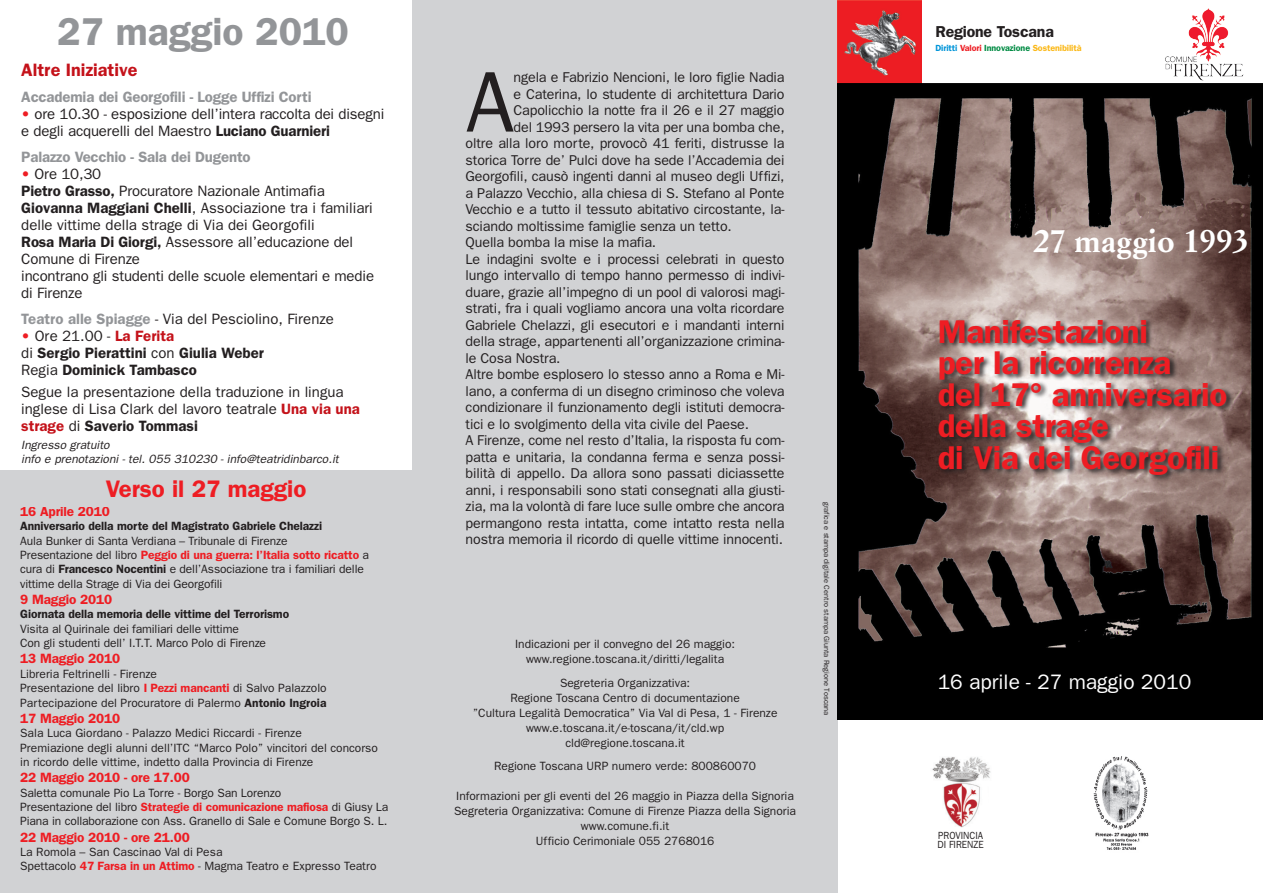
<style>
.page{position:relative;width:1263px;height:893px;background:#fff}
.page>*{position:absolute;margin:0;border:0;box-sizing:border-box;transform-origin:0 0}
.t1{font:86.4px "Franklin Gothic";color:#231f20}
.t2{font:600 39px "Franklin Gothic";color:#939598}
.t3{font:600 33px "Franklin Gothic";letter-spacing:-.01em;color:#ee1d23}
.t4{font:700 33px "Simoncini Garamond";color:#fff}
.t5{font:600 24px "Franklin Gothic";color:#ee1d23}
.t6{font:21px "Franklin Gothic";color:#fff}
.Normale{font:600 18px "Franklin Gothic";color:#c4121a}
.t7{font:600 15.9px "Franklin Gothic";letter-spacing:-.01em;color:#231f20}
.Normale-2{font:15px/17.1px "Franklin Gothic";letter-spacing:-.01em;color:#231f20}
.Normale-3{font:600 15px "Franklin Gothic";letter-spacing:-.01em;color:#939598}
.t8{font:600 15px "Franklin Gothic";color:#231f20}
.t9{font:14.25px/16.5px "Franklin Gothic";letter-spacing:-.01em;color:#231f20;text-align:justify}
.Normale-4{font:600 13.5px "Franklin Gothic";letter-spacing:-.01em;color:#ee1d23}
.t10{font:12px/14.4px "Franklin Gothic";color:#231f20}
.Normale-5{font:600 12px "Franklin Gothic";letter-spacing:-.01em;color:#231f20}
.t11{font:italic 12px "Franklin Gothic";color:#231f20}
.t12{font:10.35px "Franklin Gothic";color:#231f20;scale:.91 1}
.t13{font:600 9px "Franklin Gothic";letter-spacing:-.01em;color:#fbb817}
.t14{font:7.5px "Franklin Gothic";color:#231f20}
.s1{color:#ee1d23}
.s2{font-weight:600}
.s3{font-weight:600;color:#939598}
.s4{font-weight:600;color:#c4121a}
.s5{font-weight:400}
.s6{font-weight:600;color:#ee1d23}
.s7{color:#0095d9}
.s8{color:#ed1e24}
.s9{color:#008b43}
</style>
<div class="page">
<div style="left:412px;top:0;width:426px;height:893px;background:#d1d2d4"></div>
<img style="left:838px;top:0;width:84px;height:84px">
<img style="left:1094px;top:757px;width:55px;height:93px">
<div style="left:0;top:507px;width:422px;height:386px;background:#d1d2d4"></div>
<div style="left:0;top:470px;width:422px;height:37px;background:#d1d2d4"></div>
<img style="left:1165px;top:8px;width:79px;height:73px">
<img style="left:932px;top:757px;width:59px;height:71px">
<img style="left:838px;top:84px;width:425px;height:636px">
<div style="left:938px;top:317px;width:296px;height:164px;background:#231f20;opacity:.9"></div>
<p class="t2" style="left:57px;top:9px;width:293px">27 maggio 2010</p>
<p class="Normale" style="left:21px;top:59px;width:118px">Altre Iniziative</p>
<p class="Normale-3" style="left:21px;top:88px;width:292px">Accademia dei Georgofili - Logge Uffizi Corti</p>
<p class="Normale-2" style="left:21px;top:105px;width:365px"><span class="s1">•</span> ore 10.30 - esposizione dell’intera raccolta dei disegni e degli acquerelli del Maestro <span class="s2">Luciano Guarnieri</span></p>
<p class="Normale-3" style="left:21px;top:148px;width:231px">Palazzo Vecchio - Sala dei Dugento</p>
<p class="Normale-2" style="left:21px;top:165px;width:82px"><span class="s1">•</span> Ore 10,30</p>
<p class="Normale-2" style="left:21px;top:182px;width:305px"><span class="s2">Pietro Grasso,</span> Procuratore Nazionale Antimafia</p>
<p class="Normale-2" style="left:21px;top:199px;width:353px"><span class="s2">Giovanna Maggiani Chelli</span>, Associazione tra i familiari delle vittime della strage di Via dei Georgofili</p>
<p class="Normale-2" style="left:21px;top:233px;width:333px"><span class="s2">Rosa Maria Di Giorgi,</span> Assessore all’educazione del<br>Comune di Firenze</p>
<p class="Normale-2" style="left:21px;top:267px;width:354px">incontrano gli studenti delle scuole elementari e medie di Firenze</p>
<p class="Normale-2" style="left:21px;top:310px;width:314px"><span class="s3">Teatro alle Spiagge</span> - Via del Pesciolino, Firenze</p>
<p class="Normale-2" style="left:21px;top:327px;width:154px"><span class="s1">•</span> Ore 21.00 - <span class="s4">La Ferita</span></p>
<p class="t8" style="left:21px;top:344px;width:244px"><span class="s5">di</span> Sergio Pierattini <span class="s5">con</span> Giulia Weber</p>
<p class="t8" style="left:21px;top:361px;width:177px"><span class="s5">Regia</span> Dominick Tambasco</p>
<p class="Normale-2" style="left:21px;top:383px;width:340px">Segue la presentazione della traduzione in lingua inglese di Lisa Clark del lavoro teatrale <span class="s4">Una via una strage</span> di <span class="s2">Saverio Tommasi</span></p>
<p class="t11" style="left:21px;top:438px;width:90px">Ingresso gratuito</p>
<p class="t11" style="left:21px;top:452px;width:319px">info e prenotazioni - tel. 055 310230 - info@teatridinbarco.it</p>
<p class="t5" style="left:106px;top:474px;width:202px">Verso il 27 maggio</p>
<p class="Normale-4" style="left:20px;top:503px;width:91px">16 Aprile 2010</p>
<p class="Normale-5" style="left:20px;top:519px;width:303px">Anniversario della morte del Magistrato Gabriele Chelazzi</p>
<p class="t10" style="left:20px;top:533px;width:269px">Aula Bunker di Santa Verdiana – Tribunale di Firenze</p>
<p class="t10" style="left:20px;top:547px;width:350px">Presentazione del libro <span class="s6">Peggio di una guerra: l’Italia sotto ricatto</span> a cura di <span class="s2">Francesco Nocentini</span> e dell’Associazione tra i familiari delle vittime della Strage di Via dei Georgofili</p>
<p class="Normale-4" style="left:20px;top:591px;width:94px">9 Maggio 2010</p>
<p class="Normale-5" style="left:20px;top:607px;width:270px">Giornata della memoria delle vittime del Terrorismo</p>
<p class="t10" style="left:20px;top:621px;width:220px">Visita al Quirinale dei familiari delle vittime</p>
<p class="t10" style="left:20px;top:636px;width:247px">Con gli studenti dell’ I.T.T. Marco Polo di Firenze</p>
<p class="Normale-4" style="left:20px;top:651px;width:102px">13 Maggio 2010</p>
<p class="t10" style="left:20px;top:666px;width:138px">Libreria Feltrinelli - Firenze</p>
<p class="t10" style="left:20px;top:681px;width:308px">Presentazione del libro <span class="s6">I Pezzi mancanti</span> di Salvo Palazzolo</p>
<p class="t10" style="left:20px;top:695px;width:308px">Partecipazione del Procuratore di Palermo <span class="s2">Antonio Ingroia</span></p>
<p class="Normale-4" style="left:20px;top:710px;width:102px">17 Maggio 2010</p>
<p class="t10" style="left:20px;top:726px;width:283px">Sala Luca Giordano - Palazzo Medici Riccardi - Firenze</p>
<p class="t10" style="left:20px;top:740px;width:359px">Premiazione degli alunni dell’ITC “Marco Polo” vincitori del concorso</p>
<p class="t10" style="left:20px;top:754px;width:295px">in ricordo delle vittime, indetto dalla Provincia di Firenze</p>
<p class="Normale-4" style="left:20px;top:770px;width:171px">22 Maggio 2010 - ore 17.00</p>
<p class="t10" style="left:20px;top:785px;width:262px">Saletta comunale Pio La Torre - Borgo San Lorenzo</p>
<p class="t10" style="left:20px;top:799px;width:369px">Presentazione del libro <span class="s6">Strategie di comunicazione mafiosa</span> di Giusy La<br>Piana in collaborazione con Ass. Granello di Sale e Comune Borgo S. L.</p>
<p class="Normale-4" style="left:20px;top:829px;width:171px">22 Maggio 2010 - ore 21.00</p>
<p class="t10" style="left:20px;top:844px;width:204px">La Romola – San Cascinao Val di Pesa</p>
<p class="t10" style="left:20px;top:859px;width:358px">Spettacolo <span class="s6">47 Farsa in un Attimo</span> - Magma Teatro e Expresso Teatro</p>
<p class="t1" style="left:466px;top:53px;width:50px">A</p>
<p class="t9" style="left:514px;top:69px;width:272px">ngela e Fabrizio Nencioni, le loro figlie Nadia</p>
<p class="t9" style="left:514px;top:85px;width:272px">e Caterina, lo studente di architettura Dario</p>
<p class="t9" style="left:514px;top:102px;width:272px">Capolicchio la notte fra il 26 e il 27 maggio</p>
<p class="t9" style="left:514px;top:118px;width:272px">del 1993 persero la vita per una bomba che,</p>
<p class="t9" style="left:466px;top:135px;width:320px">oltre alla loro morte, provocò 41 feriti, distrusse la</p>
<p class="t9" style="left:466px;top:151px;width:320px">storica Torre de’ Pulci dove ha sede l’Accademia dei</p>
<p class="t9" style="left:466px;top:168px;width:320px">Georgofili, causò ingenti danni al museo degli Uffizi,</p>
<p class="t9" style="left:466px;top:184px;width:320px">a Palazzo Vecchio, alla chiesa di S. Stefano al Ponte</p>
<p class="t9" style="left:466px;top:201px;width:320px">Vecchio e a tutto il tessuto abitativo circostante, la-</p>
<p class="t9" style="left:466px;top:217px;width:268px">sciando moltissime famiglie senza un tetto.</p>
<p class="t9" style="left:466px;top:234px;width:192px">Quella bomba la mise la mafia.</p>
<p class="t9" style="left:466px;top:250px;width:320px">Le indagini svolte e i processi celebrati in questo lungo intervallo di tempo hanno permesso di indivi&shy;duare, grazie all’impegno di un pool di valorosi magi&shy;strati, fra i quali vogliamo ancora una volta ricordare Gabriele Chelazzi, gli esecutori e i mandanti interni della strage, appartenenti all’organizzazione crimina&shy;le Cosa Nostra.</p>
<p class="t9" style="left:466px;top:366px;width:320px">Altre bombe esplosero lo stesso anno a Roma e Mi&shy;lano, a conferma di un disegno criminoso che voleva condizionare il funzionamento degli istituti democra&shy;tici e lo svolgimento della vita civile del Paese.</p>
<p class="t9" style="left:466px;top:432px;width:320px">A Firenze, come nel resto d’Italia, la risposta fu com&shy;patta e unitaria, la condanna ferma e senza possi&shy;bilità di appello. Da allora sono passati diciassette anni, i responsabili sono stati consegnati alla giusti&shy;zia, ma la volontà di fare luce sulle ombre che ancora permangono resta intatta, come intatto resta nella nostra memoria il ricordo di quelle vittime innocenti.</p>
<p class="t10" style="left:515px;top:637px;width:222px">Indicazioni per il convegno del 26 maggio:</p>
<p class="t10" style="left:526px;top:652px;width:200px">www.regione.toscana.it/diritti/legalita</p>
<p class="t10" style="left:560px;top:675px;width:132px">Segreteria Organizzativa:</p>
<p class="t10" style="left:510px;top:690px;width:231px">Regione Toscana Centro di documentazione</p>
<p class="t10" style="left:473px;top:705px;width:306px">”Cultura Legalità Democratica” Via Val di Pesa, 1 - Firenze</p>
<p class="t10" style="left:526px;top:720px;width:200px">www.e.toscana.it/e-toscana/it/cld.wp</p>
<p class="t10" style="left:565px;top:735px;width:121px">cld@regione.toscana.it</p>
<p class="t10" style="left:494px;top:759px;width:264px">Regione Toscana URP numero verde: 800860070</p>
<p class="t10" style="left:456px;top:789px;width:339px">Informazioni per gli eventi del 26 maggio in Piazza della Signoria</p>
<p class="t10" style="left:454px;top:804px;width:343px">Segreteria Organizzativa: Comune di Firenze Piazza della Signoria</p>
<p class="t10" style="left:581px;top:819px;width:90px">www.comune.fi.it</p>
<p class="t10" style="left:536px;top:834px;width:180px">Ufficio Cerimoniale 055 2768016</p>
<p class="t14" style="left:831px;top:502px;width:215px;rotate:90deg">grafica e stampa digitale Centro stampa Giunta Regione Toscana</p>
<p class="t7" style="left:935px;top:23px;width:120px">Regione Toscana</p>
<p class="t13" style="left:935px;top:43px;width:148px"><span class="s7">Diritti</span> <span class="s8">Valori</span> <span class="s9">Innovazione</span> Sostenibilità</p>
<p class="t4" style="left:1033px;top:219px;width:217px">27 maggio 1993</p>
<p class="t3" style="left:938px;top:312px;width:212px">Manifestazioni</p>
<p class="t3" style="left:938px;top:343px;width:235px">per la ricorrenza</p>
<p class="t3" style="left:938px;top:375px;width:291px">del 17° anniversario</p>
<p class="t3" style="left:938px;top:406px;width:173px">della strage</p>
<p class="t3" style="left:938px;top:438px;width:283px">di Via dei Georgofili</p>
<p class="t6" style="left:938px;top:670px;width:255px">16 aprile - 27 maggio 2010</p>
<p class="t12" style="left:938px;top:829px;width:51px">PROVINCIA</p>
<p class="t12" style="left:937px;top:839px;width:52px">DI FIRENZE</p>
</div>
